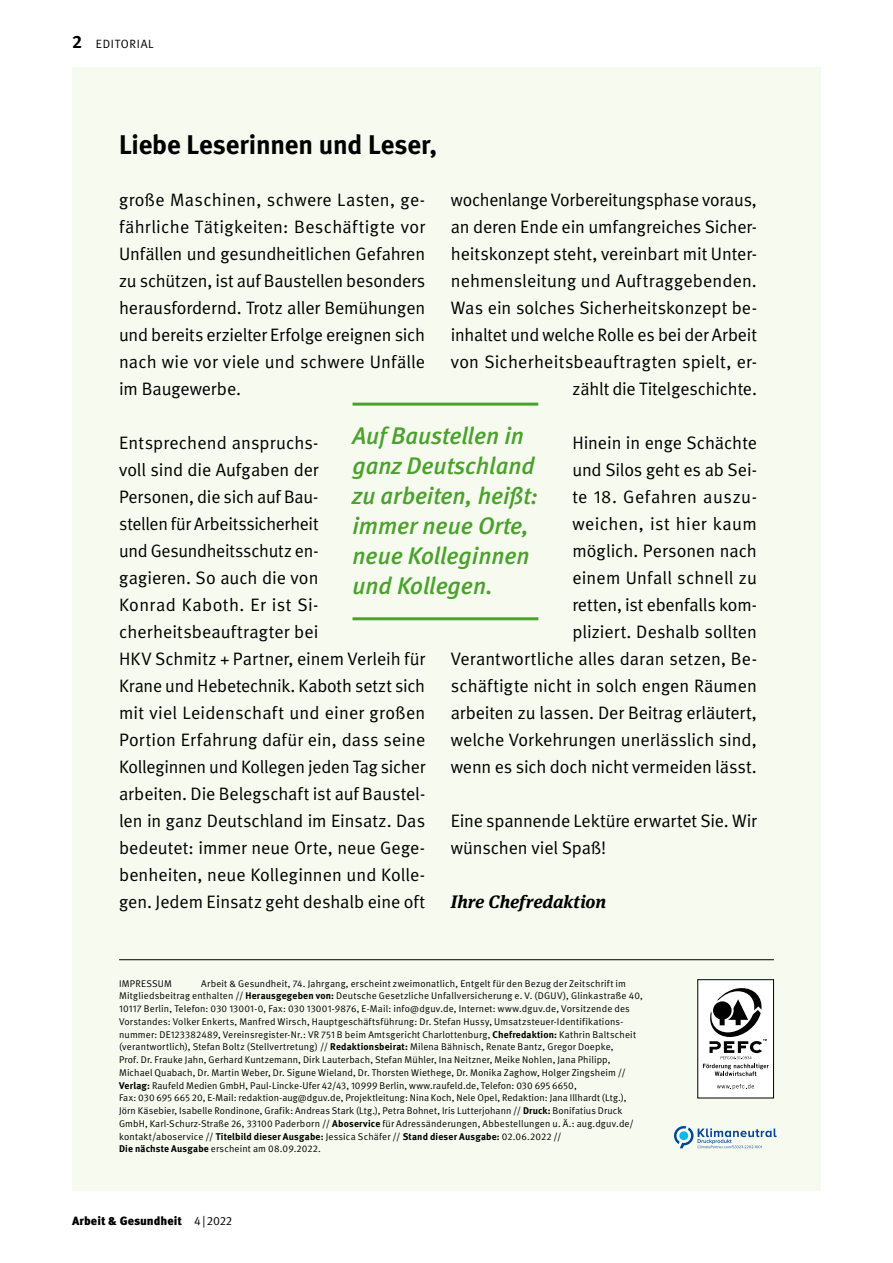
<style>
.page{position:relative;width:893px;height:1263px;background:#fff}
.page>*{position:absolute;margin:0;border:0;box-sizing:border-box;transform-origin:0 0}
.t1{font:700 27px "DGUV Meta";color:#000}
.t2{font:italic 500 24px/30px "DGUV Meta";color:#4aa22d}
._04_Fliesstext_Edito{font:18px/27px "DGUV Meta";color:#000}
._04_Fliesstext_Edito-2{font:italic 700 18px "DGUV Meta Serif";letter-spacing:-.005em;color:#000}
.t3{font:900 12px "Meta Pro";color:#000}
.t4{font:12px "DGUV Meta";letter-spacing:.06em;color:#000}
.t5{font:9.75px/12.8px "DGUV Meta";letter-spacing:.015em;color:#000}
.s1{font-weight:700;font-size:18px}
.s2{font-weight:700}
.s3{font-family:"DGUV Meta";font-weight:400}
</style>
<div class="page">
<div style="left:72px;top:67px;width:749px;height:1123px;background:#f7faef"></div>
<div style="left:698px;top:980px;width:75px;height:118px;background:#fff"></div>
<svg style="left:717px;top:1084px;width:37px;height:5px"></svg>
<svg style="left:703px;top:988px;width:66px;height:88px"></svg>
<div style="left:697px;top:979px;width:77px;height:119px;border:1px solid #000"></div>
<hr style="left:352px;top:403px;width:186px;height:3px;background:#4aa22d">
<hr style="left:352px;top:617px;width:186px;height:3px;background:#4aa22d">
<svg style="left:674px;top:1126px;width:103px;height:22px"></svg>
<hr style="left:119px;top:959px;width:655px;height:1px;background:#000">
<p class="t4" style="left:72px;top:37px;width:83px"><span class="s1">2</span> EDITORIAL</p>
<p class="t1" style="left:119px;top:128px;width:319px">Liebe Leserinnen und Leser,</p>
<p class="_04_Fliesstext_Edito" style="left:119px;top:187px;width:308px;text-align:justify">große Maschinen, schwere Lasten, ge&shy;fährliche Tätigkeiten: Beschäftigte vor Unfällen und gesundheitlichen Gefahren zu schützen, ist auf Baustellen besonders herausfordernd. Trotz aller Bemühungen und bereits erzielter Erfolge ereignen sich nach wie vor viele und schwere Unfälle im Baugewerbe.</p>
<p class="_04_Fliesstext_Edito" style="left:119px;top:430px;width:308px">Entsprechend anspruchs-<br>voll sind die Aufgaben der<br>Personen, die sich auf Bau-<br>stellen für Arbeitssicherheit<br>und Gesundheitsschutz en-<br>gagieren. So auch die von<br>Konrad Kaboth. Er ist Si&shy;cherheitsbeauftragter bei<br>HKV Schmitz + Partner, einem Verleih für Krane und Hebetechnik. Kaboth setzt sich mit viel Leidenschaft und einer großen Portion Erfahrung dafür ein, dass seine Kolleginnen und Kollegen jeden Tag sicher arbeiten. Die Belegschaft ist auf Baustel&shy;len in ganz Deutschland im Einsatz. Das bedeutet: immer neue Orte, neue Gege&shy;benheiten, neue Kolleginnen und Kolle&shy;gen. Jedem Einsatz geht deshalb eine oft</p>
<p class="_04_Fliesstext_Edito" style="left:451px;top:187px;width:308px;text-align:right">wochenlange Vorbereitungsphase voraus, an deren Ende ein umfangreiches Sicher&shy;heitskonzept steht, vereinbart mit Unter&shy;nehmensleitung und Auftraggebenden.<br>Was ein solches Sicherheitskonzept be&shy;inhaltet und welche Rolle es bei der Arbeit von Sicherheitsbeauftragten spielt, er&shy;zählt die Titelgeschichte.</p>
<p class="_04_Fliesstext_Edito" style="left:451px;top:430px;width:308px;text-align:right">Hinein in enge Schächte<br>und Silos geht es ab Sei-<br>te 18. Gefahren auszu-<br>weichen, ist hier kaum<br>möglich. Personen nach<br>einem Unfall schnell zu<br>retten, ist ebenfalls kom-<br>pliziert. Deshalb sollten<br>Verantwortliche alles daran setzen, Be&shy;schäftigte nicht in solch engen Räumen arbeiten zu lassen. Der Beitrag erläutert, welche Vorkehrungen unerlässlich sind, wenn es sich doch nicht vermeiden lässt.</p>
<p class="t2" style="left:352px;top:421px;width:187px">Auf Baustellen in ganz Deutschland zu arbeiten, heißt: immer neue Orte, neue Kolleginnen und Kollegen.</p>
<p class="_04_Fliesstext_Edito" style="left:451px;top:808px;width:308px">Eine spannende Lektüre erwartet Sie. Wir wünschen viel Spaß!</p>
<p class="_04_Fliesstext_Edito-2" style="left:451px;top:891px;width:157px">Ihre Chefredaktion</p>
<p class="t5" style="left:119px;top:977px;width:525px;text-indent:82px">Arbeit &amp; Gesundheit, 74. Jahrgang, erscheint zweimonatlich, Entgelt für den Bezug der Zeitschrift im Mitgliedsbeitrag enthalten // <span class="s2">Herausgegeben von:</span> Deutsche Gesetzliche Unfallversicherung e. V. (DGUV), Glinkastraße 40, 10117 Berlin, Telefon: 030 13001-0, Fax: 030 13001-9876, E-Mail: info@dguv.de, Internet: www.dguv.de, Vorsitzende des Vorstandes: Volker Enkerts, Manfred Wirsch, Hauptgeschäftsführung: Dr. Stefan Hussy, Umsatzsteuer-Identifikations&shy;nummer: DE123382489, Vereinsregister-Nr.: VR 751 B beim Amtsgericht Charlottenburg, <span class="s2">Chefredaktion:</span> Kathrin Baltscheit (verantwortlich), Stefan Boltz (Stellvertretung) // <span class="s2">Redaktionsbeirat:</span> Milena Bähnisch, Renate Bantz, Gregor Doepke,<br>Prof. Dr. Frauke Jahn, Gerhard Kuntzemann, Dirk Lauterbach, Stefan Mühler, Ina Neitzner, Meike Nohlen, Jana Philipp, Michael Quabach, Dr. Martin Weber, Dr. Sigune Wieland, Dr. Thorsten Wiethege, Dr. Monika Zaghow, Holger Zingsheim // <span class="s2">Verlag:</span> Raufeld Medien GmbH, Paul-Lincke-Ufer 42/43, 10999 Berlin, www.raufeld.de, Telefon: 030 695 6650,<br>Fax: 030 695 665 20, E-Mail: redaktion-aug@dguv.de, Projektleitung: Nina Koch, Nele Opel, Redaktion: Jana Illhardt (Ltg.), Jörn Käsebier, Isabelle Rondinone, Grafik: Andreas Stark (Ltg.), Petra Bohnet, Iris Lutterjohann // <span class="s2">Druck:</span> Bonifatius Druck GmbH, Karl-Schurz-Straße 26, 33100 Paderborn // <span class="s2">Aboservice</span> für Adressänderungen, Abbestellungen u. Ä.: aug.dguv.de/ kontakt/aboservice // <span class="s2">Titelbild dieser Ausgabe:</span> Jessica Schäfer // <span class="s2">Stand dieser Ausgabe:</span> 02.06.2022 //<br><span class="s2">Die nächste Ausgabe</span> erscheint am 08.09.2022.</p>
<p class="t5" style="left:119px;top:977px;width:54px">IMPRESSUM</p>
<p class="t3" style="left:72px;top:1213px;width:161px">Arbeit &amp; Gesundheit <span class="s3">4|2022</span></p>
</div>
